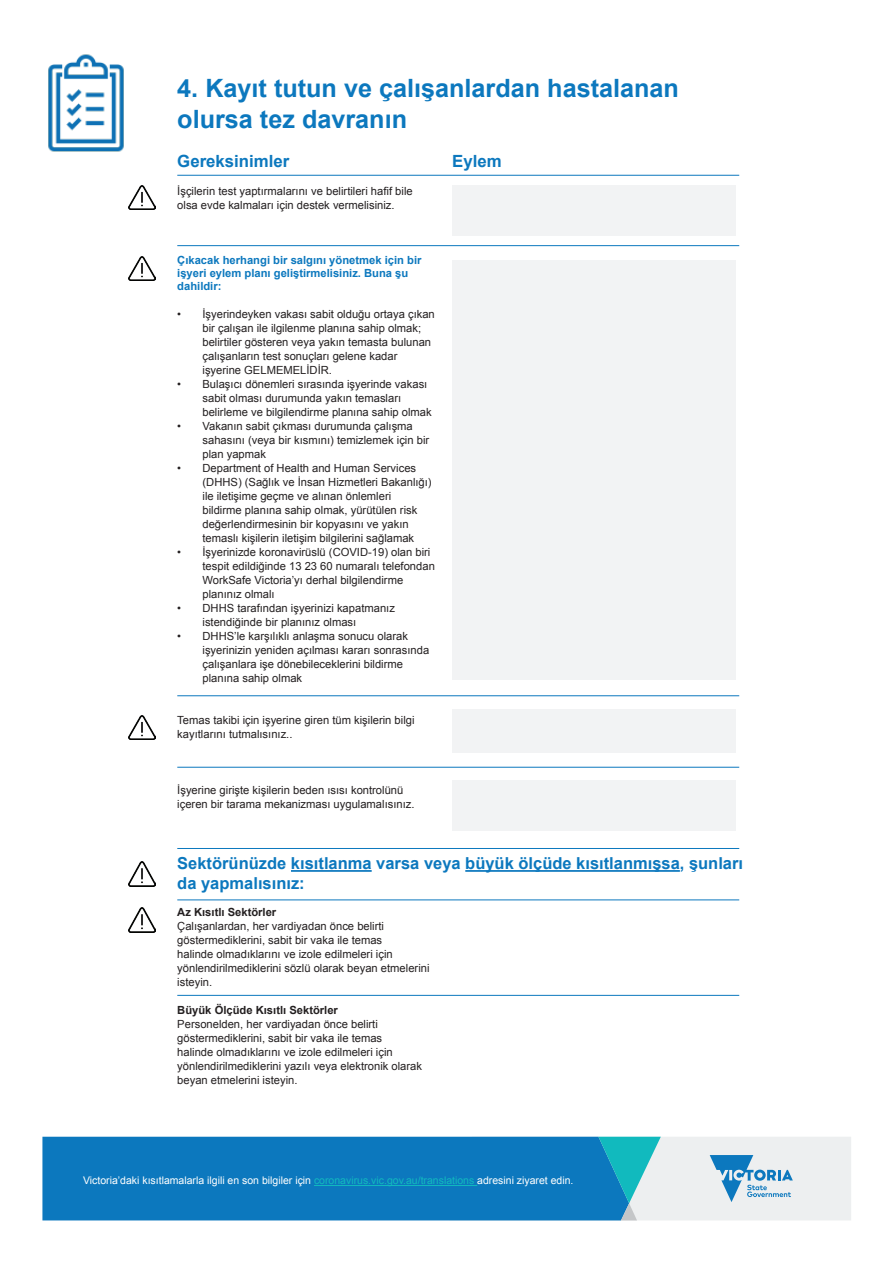
<style>
.page{position:relative;width:893px;height:1263px;background:#fff}
.page>*{position:absolute;margin:0;border:0;box-sizing:border-box;transform-origin:0 0}
.t1{font:700 25.2px/30.3px "Arial";color:#0c78be}
.t2{font:700 16.8px "Arial";color:#0c78be}
.t3{font:700 16.5px/20.2px "Arial";color:#0c78be}
.t4{font:11.25px/14px "Arial";color:#231f20}
.t5{font:700 11.25px/13.5px "Arial";color:#0c78be}
.t6{font:700 11.25px "Arial";color:#231f20}
.t7{font:10.5px "Arial";color:#fff}
.s1{color:#11babe}
</style>
<div class="page">
<div style="left:42px;top:1137px;width:399px;height:83px;background:#0c78be"></div>
<svg style="left:441px;top:1137px;width:410px;height:83px;background:#76b4d5"></svg>
<hr style="left:314px;top:1185px;width:163px;height:1px;background:#11babe">
<hr style="left:291px;top:870px;width:81px;height:2px;background:#0c78be">
<hr style="left:465px;top:870px;width:215px;height:2px;background:#0c78be">
<hr style="left:177px;top:175px;width:562px;height:1px;background:#0c78be">
<hr style="left:177px;top:245px;width:562px;height:1px;background:#0c78be">
<hr style="left:177px;top:695px;width:562px;height:1px;background:#0c78be">
<img style="left:129px;top:186px;width:26px;height:24px">
<img style="left:129px;top:256px;width:26px;height:24px">
<img style="left:129px;top:715px;width:26px;height:25px">
<img style="left:129px;top:862px;width:26px;height:24px">
<img style="left:129px;top:908px;width:26px;height:24px">
<div style="left:452px;top:185px;width:283px;height:51px;background:#f2f3f4"></div>
<div style="left:452px;top:260px;width:283px;height:419px;background:#f2f3f4"></div>
<div style="left:452px;top:710px;width:283px;height:43px;background:#f2f3f4"></div>
<div style="left:452px;top:780px;width:283px;height:51px;background:#f2f3f4"></div>
<hr style="left:177px;top:767px;width:562px;height:1px;background:#0c78be">
<hr style="left:177px;top:848px;width:562px;height:1px;background:#0c78be">
<hr style="left:177px;top:995px;width:562px;height:1px;background:#0c78be">
<hr style="left:177px;top:900px;width:562px;height:1px;background:#0c78be">
<img style="left:48px;top:54px;width:76px;height:98px">
<h1 class="t1" style="left:177px;top:74px;width:503px">4. Kayıt tutun ve çalışanlardan hastalanan olursa tez davranın</h1>
<h2 class="t2" style="left:177px;top:150px;width:114px">Gereksinimler</h2>
<p class="t4" style="left:177px;top:184px;width:237px">İşçilerin test yaptırmalarını ve belirtileri hafif bile olsa evde kalmaları için destek vermelisiniz.</p>
<p class="t5" style="left:177px;top:253px;width:246px">Çıkacak herhangi bir salgını yönetmek için bir işyeri eylem planı geliştirmelisiniz. Buna şu dahildir:</p>
<p class="t4" style="left:203px;top:307px;width:234px;text-indent:-25px">• İşyerindeyken vakası sabit olduğu ortaya çıkan bir çalışan ile ilgilenme planına sahip olmak; belirtiler gösteren veya yakın temasta bulunan çalışanların test sonuçları gelene kadar işyerine GELMEMELİDİR.</p>
<p class="t4" style="left:203px;top:377px;width:231px;text-indent:-25px">• Bulaşıcı dönemleri sırasında işyerinde vakası sabit olması durumunda yakın temasları belirleme ve bilgilendirme planına sahip olmak</p>
<p class="t4" style="left:203px;top:419px;width:228px;text-indent:-25px">• Vakanın sabit çıkması durumunda çalışma sahasını (veya bir kısmını) temizlemek için bir plan yapmak</p>
<p class="t4" style="left:203px;top:461px;width:231px;text-indent:-25px">• Department of Health and Human Services (DHHS) (Sağlık ve İnsan Hizmetleri Bakanlığı) ile iletişime geçme ve alınan önlemleri bildirme planına sahip olmak, yürütülen risk değerlendirmesinin bir kopyasını ve yakın temaslı kişilerin iletişim bilgilerini sağlamak</p>
<p class="t4" style="left:203px;top:545px;width:234px;text-indent:-25px">• İşyerinizde koronavirüslü (COVID-19) olan biri tespit edildiğinde 13 23 60 numaralı telefondan WorkSafe Victoria’yı derhal bilgilendirme planınız olmalı</p>
<p class="t4" style="left:203px;top:601px;width:194px;text-indent:-25px">• DHHS tarafından işyerinizi kapatmanız istendiğinde bir planınız olması</p>
<p class="t4" style="left:203px;top:629px;width:228px;text-indent:-25px">• DHHS’le karşılıklı anlaşma sonucu olarak işyerinizin yeniden açılması kararı sonrasında çalışanlara işe dönebileceklerini bildirme planına sahip olmak</p>
<p class="t4" style="left:177px;top:713px;width:239px">Temas takibi için işyerine giren tüm kişilerin bilgi kayıtlarını tutmalısınız..</p>
<p class="t4" style="left:177px;top:783px;width:239px">İşyerine girişte kişilerin beden ısısı kontrolünü içeren bir tarama mekanizması uygulamalısınız.</p>
<h2 class="t2" style="left:452px;top:150px;width:51px">Eylem</h2>
<h3 class="t3" style="left:177px;top:854px;width:567px">Sektörünüzde kısıtlanma varsa veya büyük ölçüde kısıtlanmışsa, şunları da yapmalısınız:</h3>
<p class="t6" style="left:177px;top:904px;width:101px">Az Kısıtlı Sektörler</p>
<p class="t4" style="left:177px;top:919px;width:254px">Çalışanlardan, her vardiyadan önce belirti göstermediklerini, sabit bir vaka ile temas<br>halinde olmadıklarını ve izole edilmeleri için yönlendirilmediklerini sözlü olarak beyan etmelerini isteyin.</p>
<p class="t6" style="left:177px;top:1002px;width:162px">Büyük Ölçüde Kısıtlı Sektörler</p>
<p class="t4" style="left:177px;top:1017px;width:246px">Personelden, her vardiyadan önce belirti göstermediklerini, sabit bir vaka ile temas<br>halinde olmadıklarını ve izole edilmeleri için yönlendirilmediklerini yazılı veya elektronik olarak beyan etmelerini isteyin.</p>
<p class="t7" style="left:83px;top:1174px;width:492px">Victoria’daki kısıtlamalarla ilgili en son bilgiler için <span class="s1">coronavirus.vic.gov.au/translations</span> adresini ziyaret edin.</p>
</div>
